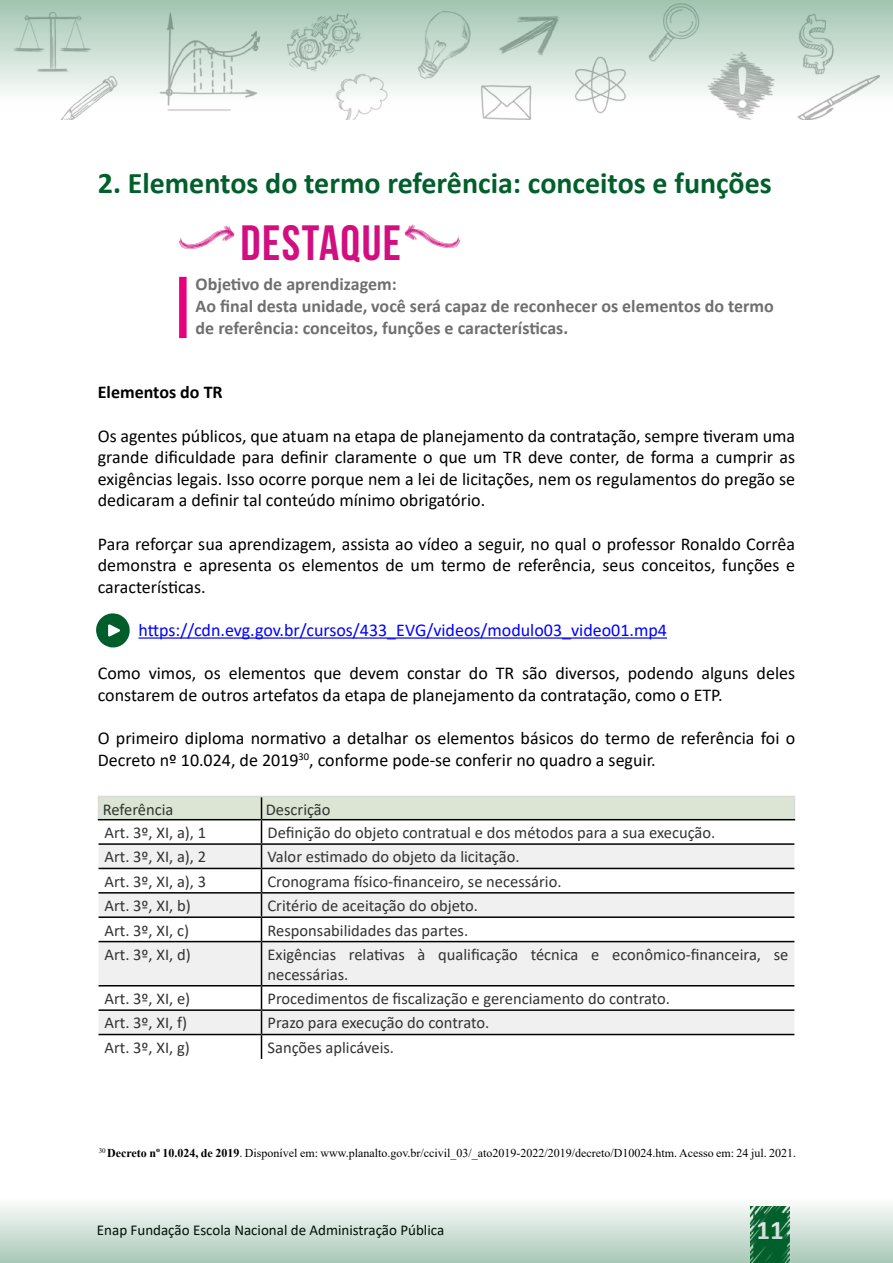
<style>
.page{position:relative;width:893px;height:1263px;background:#fff}
.page>*{position:absolute;margin:0;border:0;box-sizing:border-box;transform-origin:0 0}
.t1{font:49.5px "Bebas Neue";letter-spacing:.03em;color:#d20f80}
.t2{font:700 30px "Calibri";color:#005f2b}
.t3{font:700 27px "Calibri";color:#fff}
.t4{font:18px/21.6px "Calibri";color:#000;text-align:justify}
.t5{font:700 18px/21.6px "Calibri";color:#706f6f}
.t6{font:18px "Calibri";color:#00f}
.t7{font:700 18px "Calibri";color:#000}
.t8{font:16.5px/19.8px "Calibri";color:#333}
.t9{font:15px "Calibri";color:#000}
.t10{font:12px "Times New Roman";color:#000}
.s1{font-weight:700}
</style>
<div class="page">
<svg style="left:0;top:0;width:893px;height:120px"></svg>
<svg style="left:0;top:1205px;width:893px;height:58px"></svg>
<div style="left:179px;top:277px;width:8px;height:61px;background:#e6007d"></div>
<hr style="left:138px;top:637px;width:529px;height:2px;background:#00f">
<svg style="left:99px;top:942px;width:695px;height:92px;fill:#f0f0f0"></svg>
<hr style="left:99px;top:941px;width:162px;height:1px;background:#000">
<hr style="left:261px;top:941px;width:533px;height:1px;background:#000">
<hr style="left:261px;top:942px;width:1px;height:43px;background:#000">
<hr style="left:99px;top:985px;width:162px;height:1px;background:#000">
<hr style="left:261px;top:985px;width:533px;height:1px;background:#000">
<hr style="left:99px;top:1009px;width:162px;height:2px;background:#000">
<hr style="left:261px;top:1009px;width:533px;height:2px;background:#000">
<hr style="left:99px;top:1034px;width:162px;height:1px;background:#000">
<hr style="left:261px;top:1034px;width:533px;height:1px;background:#000">
<svg style="left:261px;top:986px;width:1px;height:73px"></svg>
<svg style="left:98px;top:796px;width:697px;height:145px"></svg>
<hr style="left:98px;top:819px;width:163px;height:1px;background:#000">
<hr style="left:261px;top:819px;width:534px;height:1px;background:#000">
<svg style="left:96px;top:613px;width:34px;height:35px"></svg>
<h2 class="t2" style="left:98px;top:161px;width:675px">2. Elementos do termo referência: conceitos e funções</h2>
<h1 class="t1" style="left:179px;top:216px;width:223px"><sup>h,</sup> DESTAQUE</h1>
<p class="t5" style="left:196px;top:273px;width:580px">Objetivo de aprendizagem:<br>Ao final desta unidade, você será capaz de reconhecer os elementos do termo de referência: conceitos, funções e características.</p>
<p class="t7" style="left:98px;top:380px;width:126px">Elementos do TR</p>
<p class="t4" style="left:98px;top:424px;width:699px">Os agentes públicos, que atuam na etapa de planejamento da contratação, sempre tiveram uma grande dificuldade para definir claramente o que um TR deve conter, de forma a cumprir as exigências legais. Isso ocorre porque nem a lei de licitações, nem os regulamentos do pregão se dedicaram a definir tal conteúdo mínimo obrigatório.</p>
<p class="t4" style="left:98px;top:532px;width:699px">Para reforçar sua aprendizagem, assista ao vídeo a seguir, no qual o professor Ronaldo Corrêa demonstra e apresenta os elementos de um termo de referência, seus conceitos, funções e características.</p>
<p class="t6" style="left:138px;top:617px;width:530px">https://cdn.evg.gov.br/cursos/433_EVG/videos/modulo03_video01.mp4</p>
<p class="t4" style="left:98px;top:662px;width:699px">Como vimos, os elementos que devem constar do TR são diversos, podendo alguns deles constarem de outros artefatos da etapa de planejamento da contratação, como o ETP.</p>
<p class="t4" style="left:98px;top:727px;width:699px">O primeiro diploma normativo a detalhar os elementos básicos do termo de referência foi o<br>Decreto nº 10.024, de 2019<sup>30</sup>, conforme pode-se conferir no quadro a seguir.</p>
<p class="t8" style="left:103px;top:800px;width:72px">Referência</p>
<p class="t8" style="left:266px;top:800px;width:66px">Descrição</p>
<p class="t8" style="left:105px;top:822px;width:103px">Art. 3º, XI, a), 1</p>
<p class="t8" style="left:268px;top:822px;width:449px">Definição do objeto contratual e dos métodos para a sua execução.</p>
<p class="t8" style="left:105px;top:847px;width:103px">Art. 3º, XI, a), 2</p>
<p class="t8" style="left:268px;top:847px;width:253px">Valor estimado do objeto da licitação.</p>
<p class="t8" style="left:105px;top:871px;width:103px">Art. 3º, XI, a), 3</p>
<p class="t8" style="left:268px;top:871px;width:296px">Cronograma físico-financeiro, se necessário.</p>
<p class="t8" style="left:105px;top:895px;width:88px">Art. 3º, XI, b)</p>
<p class="t8" style="left:268px;top:895px;width:212px">Critério de aceitação do objeto.</p>
<p class="t8" style="left:105px;top:920px;width:86px">Art. 3º, XI, c)</p>
<p class="t8" style="left:268px;top:920px;width:202px">Responsabilidades das partes.</p>
<p class="t8" style="left:105px;top:944px;width:88px">Art. 3º, XI, d)</p>
<p class="t8" style="left:268px;top:944px;width:522px">Exigências relativas à qualificação técnica e econômico-financeira, se necessárias.</p>
<p class="t8" style="left:105px;top:988px;width:87px">Art. 3º, XI, e)</p>
<p class="t8" style="left:268px;top:988px;width:404px">Procedimentos de fiscalização e gerenciamento do contrato.</p>
<p class="t8" style="left:105px;top:1013px;width:84px">Art. 3º, XI, f)</p>
<p class="t8" style="left:268px;top:1013px;width:223px">Prazo para execução do contrato.</p>
<p class="t8" style="left:105px;top:1037px;width:87px">Art. 3º, XI, g)</p>
<p class="t8" style="left:268px;top:1037px;width:128px">Sanções aplicáveis.</p>
<p class="t10" style="left:99px;top:1144px;width:699px"><sup>30</sup> <span class="s1">Decreto nº 10.024, de 2019</span>. Disponível em: www.planalto.gov.br/ccivil_03/_ato2019-2022/2019/decreto/D10024.htm. Acesso em: 24 jul. 2021.</p>
<p class="t9" style="left:97px;top:1220px;width:349px">Enap Fundação Escola Nacional de Administração Pública</p>
<h3 class="t3" style="left:757px;top:1210px;width:29px">11</h3>
</div>
